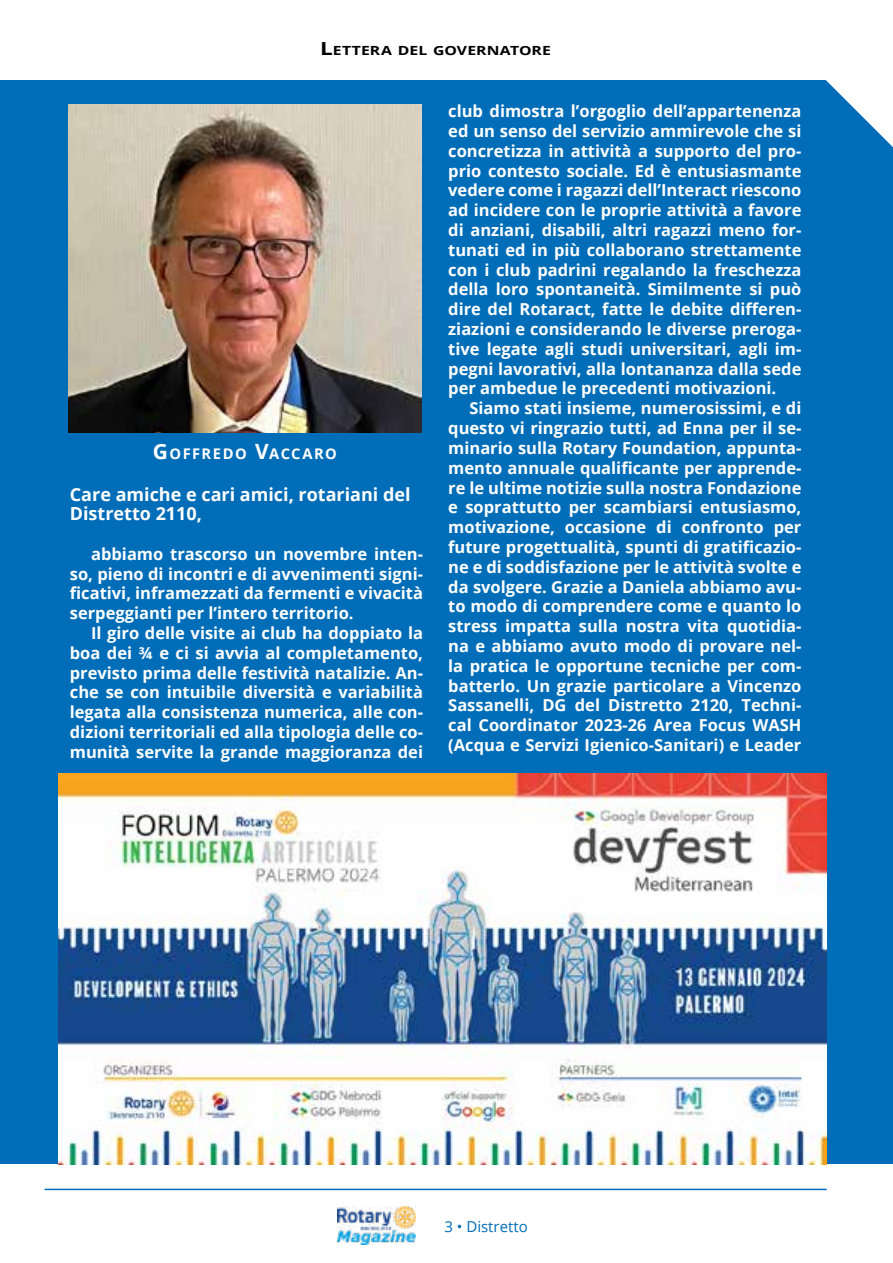
<style>
.page{position:relative;width:893px;height:1263px;background:#fff}
.page>*{position:absolute;margin:0;border:0;box-sizing:border-box;transform-origin:0 0}
.t1{font:700 18px/19.5px "Open Sans";color:#fff}
.t2{font:700 16.5px "Open Sans";color:#fff}
.t3{font:15px "Open Sans";color:#006db8}
.t4{font:700 14.7px "Open Sans";letter-spacing:.1em;color:#fff}
.t5{font:700 12.6px "Open Sans";letter-spacing:.005em;color:#000;scale:1.25 1}
.s1{font-size:18px}
.s2{font-size:21px}
</style>
<div class="page">
<img style="left:337px;top:1206px;width:79px;height:39px">
<hr style="left:45px;top:1189px;width:782px;height:1px;background:#006db8">
<div style="left:0;top:80px;width:893px;height:1084px;background:#006db8"></div>
<img style="left:68px;top:105px;width:354px;height:327px">
<svg style="left:826px;top:80px;width:67px;height:67px"></svg>
<img style="left:58px;top:774px;width:769px;height:390px">
<p class="t5" style="left:320px;top:42px;width:186px"><span class="s1">L</span> ETTERA DEL GOVERNATORE</p>
<p class="t4" style="left:153px;top:443px;width:186px"><span class="s2">G</span> OFFREDO <span class="s2">V</span>ACCARO</p>
<p class="t1" style="left:70px;top:484px;width:342px">Care amiche e cari amici, rotariani del<br>Distretto 2110,</p>
<p class="t2" style="left:91px;top:542px;width:333px">abbiamo trascorso un novembre inten-</p>
<p class="t2" style="left:70px;top:562px;width:355px">so, pieno di incontri e di avvenimenti signi-</p>
<p class="t2" style="left:70px;top:582px;width:355px">ficativi, inframezzati da fermenti e vivacità</p>
<p class="t2" style="left:70px;top:601px;width:285px">serpeggianti per l’intero territorio.</p>
<p class="t2" style="left:91px;top:621px;width:333px">Il giro delle visite ai club ha doppiato la</p>
<p class="t2" style="left:70px;top:641px;width:355px">boa dei ¾ e ci si avvia al completamento,</p>
<p class="t2" style="left:70px;top:661px;width:355px">previsto prima delle festività natalizie. An-</p>
<p class="t2" style="left:70px;top:681px;width:355px">che se con intuibile diversità e variabilità</p>
<p class="t2" style="left:70px;top:700px;width:355px">legata alla consistenza numerica, alle con-</p>
<p class="t2" style="left:70px;top:720px;width:355px">dizioni territoriali ed alla tipologia delle co-</p>
<p class="t2" style="left:70px;top:740px;width:355px">munità servite la grande maggioranza dei</p>
<p class="t2" style="left:448px;top:100px;width:355px">club dimostra l’orgoglio dell’appartenenza</p>
<p class="t2" style="left:448px;top:119px;width:355px">ed un senso del servizio ammirevole che si</p>
<p class="t2" style="left:448px;top:139px;width:355px">concretizza in attività a supporto del pro-</p>
<p class="t2" style="left:448px;top:159px;width:355px">prio contesto sociale. Ed è entusiasmante</p>
<p class="t2" style="left:448px;top:179px;width:355px">vedere come i ragazzi dell’Interact riescono</p>
<p class="t2" style="left:448px;top:199px;width:355px">ad incidere con le proprie attività a favore</p>
<p class="t2" style="left:448px;top:218px;width:355px">di anziani, disabili, altri ragazzi meno for-</p>
<p class="t2" style="left:448px;top:238px;width:355px">tunati ed in più collaborano strettamente</p>
<p class="t2" style="left:448px;top:258px;width:355px">con i club padrini regalando la freschezza</p>
<p class="t2" style="left:448px;top:278px;width:355px">della loro spontaneità. Similmente si può</p>
<p class="t2" style="left:448px;top:298px;width:355px">dire del Rotaract, fatte le debite differen-</p>
<p class="t2" style="left:448px;top:317px;width:355px">ziazioni e considerando le diverse preroga-</p>
<p class="t2" style="left:448px;top:337px;width:355px">tive legate agli studi universitari, agli im-</p>
<p class="t2" style="left:448px;top:357px;width:355px">pegni lavorativi, alla lontananza dalla sede</p>
<p class="t2" style="left:448px;top:377px;width:330px">per ambedue le precedenti motivazioni.</p>
<p class="t2" style="left:469px;top:397px;width:333px">Siamo stati insieme, numerosissimi, e di</p>
<p class="t2" style="left:448px;top:416px;width:355px">questo vi ringrazio tutti, ad Enna per il se-</p>
<p class="t2" style="left:448px;top:436px;width:355px">minario sulla Rotary Foundation, appunta-</p>
<p class="t2" style="left:448px;top:456px;width:355px">mento annuale qualificante per apprende-</p>
<p class="t2" style="left:448px;top:476px;width:355px">re le ultime notizie sulla nostra Fondazione</p>
<p class="t2" style="left:448px;top:496px;width:355px">e soprattutto per scambiarsi entusiasmo,</p>
<p class="t2" style="left:448px;top:515px;width:355px">motivazione, occasione di confronto per</p>
<p class="t2" style="left:448px;top:535px;width:355px">future progettualità, spunti di gratificazio-</p>
<p class="t2" style="left:448px;top:555px;width:355px">ne e di soddisfazione per le attività svolte e</p>
<p class="t2" style="left:448px;top:575px;width:355px">da svolgere. Grazie a Daniela abbiamo avu-</p>
<p class="t2" style="left:448px;top:595px;width:355px">to modo di comprendere come e quanto lo</p>
<p class="t2" style="left:448px;top:614px;width:355px">stress impatta sulla nostra vita quotidia-</p>
<p class="t2" style="left:448px;top:634px;width:355px">na e abbiamo avuto modo di provare nel-</p>
<p class="t2" style="left:448px;top:654px;width:355px">la pratica le opportune tecniche per com-</p>
<p class="t2" style="left:448px;top:674px;width:355px">batterlo. Un grazie particolare a Vincenzo</p>
<p class="t2" style="left:448px;top:694px;width:355px">Sassanelli, DG del Distretto 2120, Techni-</p>
<p class="t2" style="left:448px;top:713px;width:355px">cal Coordinator 2023-26 Area Focus WASH</p>
<p class="t2" style="left:448px;top:733px;width:355px">(Acqua e Servizi Igienico-Sanitari) e Leader</p>
<p class="t3" style="left:444px;top:1216px;width:85px">3 • Distretto</p>
</div>
